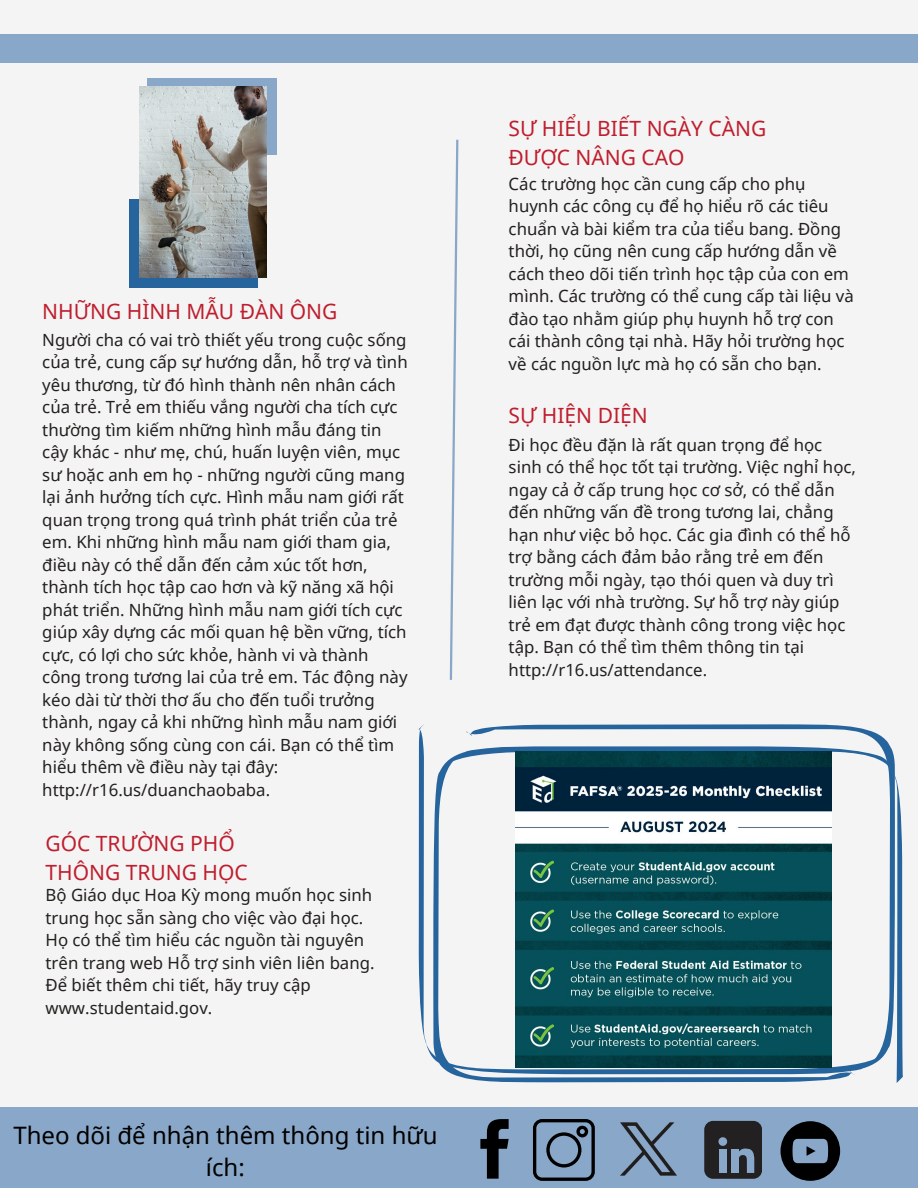
<style>
.page{position:relative;width:918px;height:1188px;background:#f4f4f4}
.page>*{position:absolute;margin:0;border:0;box-sizing:border-box;transform-origin:0 0}
.t1{font:24px/32.7px "Noto Sans";color:#000;text-align:center}
.t2{font:21px/29.2px "Noto Sans";color:#bf1e2e}
.t3{font:16.8px/22.5px "Noto Sans";color:#22201e}
</style>
<div class="page">
<div style="left:0;top:35px;width:918px;height:28px;background:#89a7c8"></div>
<svg style="left:449px;top:139px;width:10px;height:541px"></svg>
<div style="left:129px;top:200px;width:129px;height:88px;background:#26649d"></div>
<div style="left:147px;top:78px;width:129px;height:77px;background:#89a7c8"></div>
<img style="left:140px;top:87px;width:127px;height:191px">
<div style="left:0;top:1108px;width:918px;height:80px;background:#89a7c8"></div>
<svg style="left:480px;top:1119px;width:29px;height:60px"></svg>
<svg style="left:533px;top:1119px;width:62px;height:62px"></svg>
<img style="left:620px;top:1122px;width:57px;height:54px">
<div style="left:704px;top:1121px;width:58px;height:57px;background:#232021;border-radius:9px"></div>
<svg style="left:718px;top:1137px;width:9px;height:9px"></svg>
<div style="left:719px;top:1149px;width:8px;height:24px;background:#89a7c8"></div>
<div style="left:731px;top:1149px;width:7px;height:24px;background:#89a7c8"></div>
<svg style="left:738px;top:1148px;width:17px;height:25px"></svg>
<svg style="left:781px;top:1121px;width:59px;height:60px"></svg>
<svg style="left:418px;top:724px;width:472px;height:334px"></svg>
<svg style="left:433px;top:746px;width:470px;height:337px"></svg>
<img style="left:515px;top:752px;width:316px;height:316px">
<h2 class="t2" style="left:42px;top:296px;width:297px">NHỮNG HÌNH MẪU ĐÀN ÔNG</h2>
<p class="t3" style="left:42px;top:328px;width:367px">Người cha có vai trò thiết yếu trong cuộc sống của trẻ, cung cấp sự hướng dẫn, hỗ trợ và tình yêu thương, từ đó hình thành nên nhân cách của trẻ. Trẻ em thiếu vắng người cha tích cực thường tìm kiếm những hình mẫu đáng tin cậy khác - như mẹ, chú, huấn luyện viên, mục sư hoặc anh em họ - những người cũng mang lại ảnh hưởng tích cực. Hình mẫu nam giới rất quan trọng trong quá trình phát triển của trẻ em. Khi những hình mẫu nam giới tham gia, điều này có thể dẫn đến cảm xúc tốt hơn, thành tích học tập cao hơn và kỹ năng xã hội phát triển. Những hình mẫu nam giới tích cực giúp xây dựng các mối quan hệ bền vững, tích cực, có lợi cho sức khỏe, hành vi và thành công trong tương lai của trẻ em. Tác động này kéo dài từ thời thơ ấu cho đến tuổi trưởng thành, ngay cả khi những hình mẫu nam giới này không sống cùng con cái. Bạn có thể tìm hiểu thêm về điều này tại đây:</p>
<p class="t3" style="left:42px;top:778px;width:229px">http://r16.us/duanchaobaba.</p>
<h2 class="t2" style="left:46px;top:828px;width:204px">GÓC TRƯỜNG PHỔ<br>THÔNG TRUNG HỌC</h2>
<p class="t3" style="left:46px;top:883px;width:331px">Bộ Giáo dục Hoa Kỳ mong muốn học sinh trung học sẵn sàng cho việc vào đại học.<br>Họ có thể tìm hiểu các nguồn tài nguyên trên trang web Hỗ trợ sinh viên liên bang.<br>Để biết thêm chi tiết, hãy truy cập www.studentaid.gov.</p>
<p class="t1" style="left:13px;top:1118px;width:426px">Theo dõi để nhận thêm thông tin hữu ích:</p>
<h2 class="t2" style="left:509px;top:113px;width:259px">SỰ HIỂU BIẾT NGÀY CÀNG<br>ĐƯỢC NÂNG CAO</h2>
<p class="t3" style="left:509px;top:172px;width:347px">Các trường học cần cung cấp cho phụ huynh các công cụ để họ hiểu rõ các tiêu chuẩn và bài kiểm tra của tiểu bang. Đồng thời, họ cũng nên cung cấp hướng dẫn về cách theo dõi tiến trình học tập của con em mình. Các trường có thể cung cấp tài liệu và đào tạo nhằm giúp phụ huynh hỗ trợ con cái thành công tại nhà. Hãy hỏi trường học về các nguồn lực mà họ có sẵn cho bạn.</p>
<p class="t2" style="left:509px;top:400px;width:141px">SỰ HIỆN DIỆN</p>
<h1 class="t3" style="left:509px;top:433px;width:349px">Đi học đều đặn là rất quan trọng để học sinh có thể học tốt tại trường. Việc nghỉ học, ngay cả ở cấp trung học cơ sở, có thể dẫn đến những vấn đề trong tương lai, chẳng hạn như việc bỏ học. Các gia đình có thể hỗ trợ bằng cách đảm bảo rằng trẻ em đến trường mỗi ngày, tạo thói quen và duy trì liên lạc với nhà trường. Sự hỗ trợ này giúp trẻ em đạt được thành công trong việc học tập. Bạn có thể tìm thêm thông tin tại http://r16.us/attendance.</h1>
</div>
